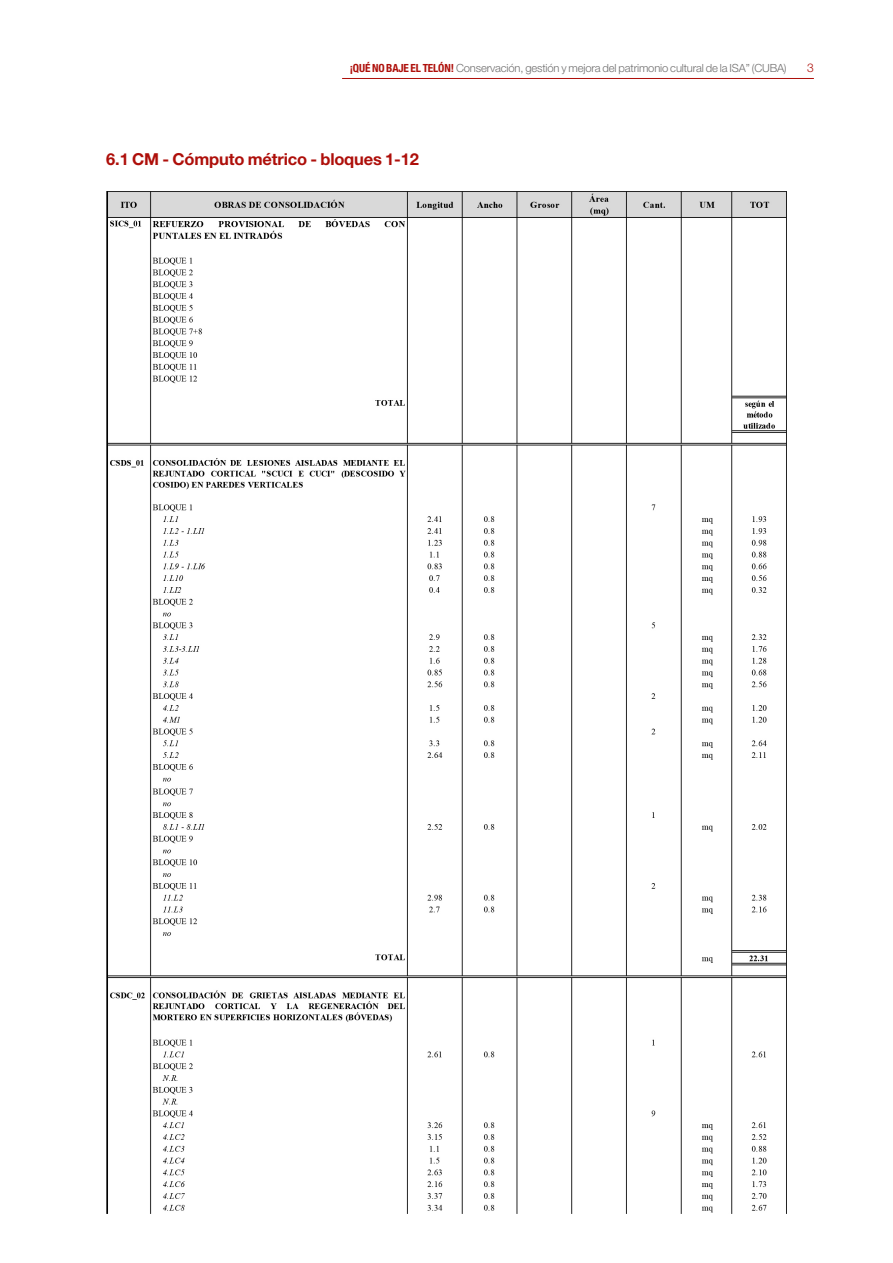
<style>
.page{position:relative;width:893px;height:1263px;background:#fff}
.page>*{position:absolute;margin:0;border:0;box-sizing:border-box;transform-origin:0 0}
.t1{font:700 16.5px "Helvetica Neue LT Pro";letter-spacing:-.01em;color:#ae0f0a}
.t2{font:300 12px "Helvetica Neue LT Pro";color:#ae0f0a}
.t3{font:300 11.25px "Helvetica Neue LT Pro";letter-spacing:-.015em;color:#706f6f}
.s1{font-weight:700;font-stretch:condensed;color:#ae0f0a}
</style>
<div class="page">
<hr style="left:342px;top:78px;width:472px;height:1px;background:#ae0f0a">
<img style="left:106px;top:191px;width:681px;height:1022px">
<p class="t3" style="left:350px;top:61px;width:438px"><span class="s1">¡QUÉ NO BAJE EL TELÓN!</span> Conservación, gestión y mejora del patrimonio cultural de la ISA” (CUBA)</p>
<p class="t2" style="left:807px;top:61px;width:8px">3</p>
<h1 class="t1" style="left:106px;top:149px;width:314px">6.1 CM - Cómputo métrico - bloques 1-12</h1>
</div>
